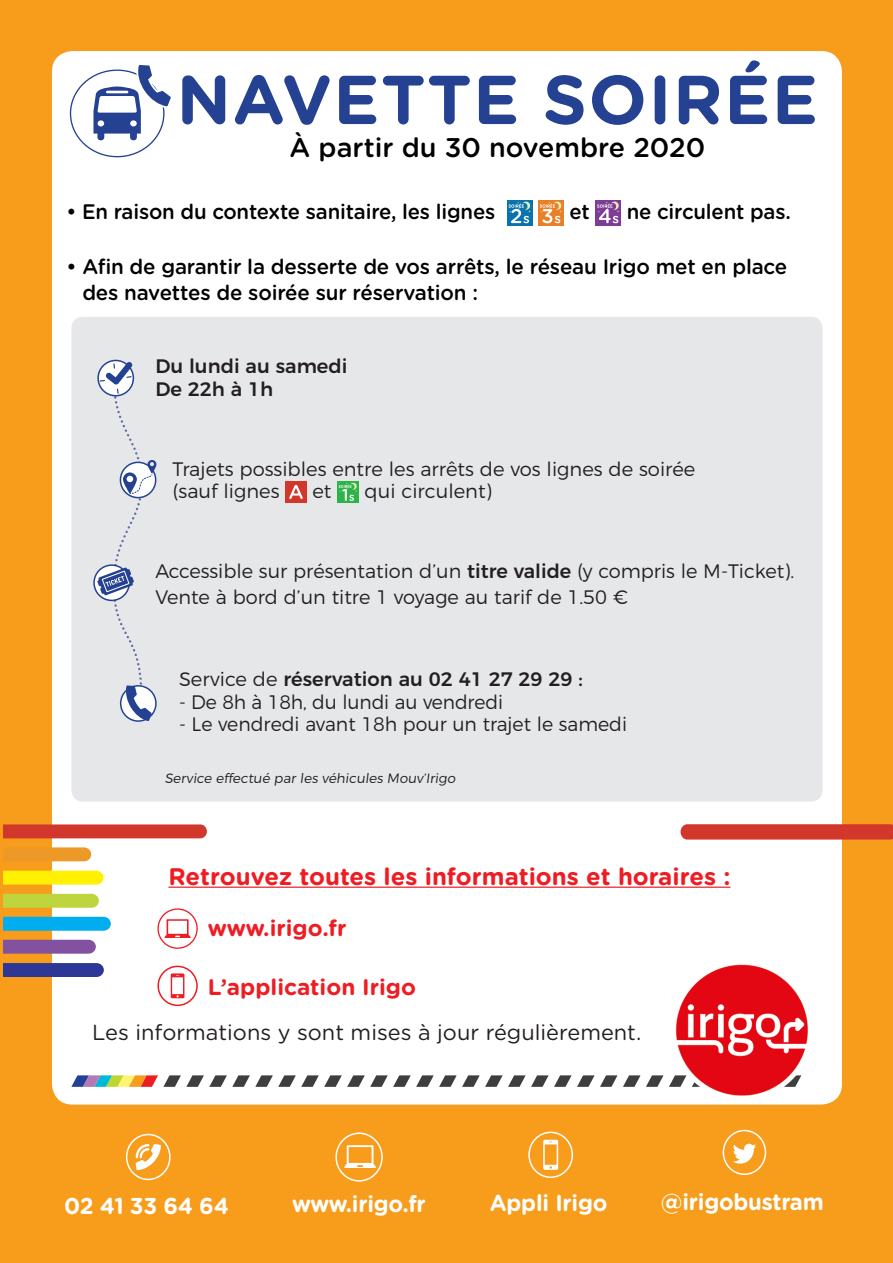
<style>
.page{position:relative;width:893px;height:1263px;background:#f89c1c}
.page>*{position:absolute;margin:0;border:0;box-sizing:border-box;transform-origin:0 0}
.t1{font:700 69px "Gotham Rounded";letter-spacing:.02em;color:#254292}
.t2{font:500 27px "Gotham Rounded";color:#000}
.t3{font:700 24px "Gotham Rounded";color:#ee1d23}
.t4{font:700 22.95px "Gotham Rounded";letter-spacing:-.01em;color:#fff;scale:.96 1}
.t5{font:700 22.5px "Gotham Rounded";color:#ee1d23}
.t6{font:21.75px "Gotham Rounded";color:#231f20}
.t7{font:500 21px/25.5px "Gotham Rounded";letter-spacing:-.01em;color:#000}
.t8{font:300 19.5px/22.5px "Montserrat";color:#231f20}
.t9{font:500 19.5px "Montserrat";color:#231f20}
.t10{font:300 19.5px "Montserrat";color:#231f20;scale:.96 1}
.t11{font:300 13.5px "Montserrat";color:#231f20}
.s1{font-weight:500}
.s2{font-weight:300}
</style>
<div class="page">
<div style="left:52px;top:51px;width:790px;height:1053px;background:#fff;border-radius:21px"></div>
<svg style="left:3px;top:847px;width:88px;height:14px"></svg>
<svg style="left:3px;top:871px;width:101px;height:13px"></svg>
<svg style="left:3px;top:894px;width:96px;height:14px"></svg>
<svg style="left:3px;top:917px;width:108px;height:14px;background:#09afed"></svg>
<svg style="left:3px;top:940px;width:93px;height:14px"></svg>
<svg style="left:3px;top:963px;width:101px;height:14px"></svg>
<svg style="left:3px;top:824px;width:204px;height:14px;background:#d33e32"></svg>
<svg style="left:71px;top:1075px;width:546px;height:12px"></svg>
<svg style="left:623px;top:1075px;width:17px;height:12px"></svg>
<svg style="left:646px;top:1075px;width:17px;height:12px"></svg>
<svg style="left:669px;top:1081px;width:3px;height:6px"></svg>
<img style="left:672px;top:964px;width:136px;height:132px">
<svg style="left:171px;top:973px;width:13px;height:25px"></svg>
<div style="left:157px;top:966px;width:41px;height:40px;border:2px solid #ee1d23;border-radius:50%"></div>
<svg style="left:164px;top:919px;width:27px;height:19px"></svg>
<div style="left:157px;top:908px;width:41px;height:41px;border:1px solid #ee1d23;border-radius:50%"></div>
<svg style="left:681px;top:824px;width:212px;height:15px;background:#d23b2f"></svg>
<svg style="left:507px;top:200px;width:25px;height:25px"></svg>
<svg style="left:508px;top:201px;width:23px;height:22px"></svg>
<svg style="left:538px;top:200px;width:26px;height:25px"></svg>
<svg style="left:540px;top:201px;width:23px;height:22px"></svg>
<div style="left:596px;top:200px;width:25px;height:25px;background:#7e3c97"></div>
<svg style="left:597px;top:201px;width:23px;height:22px"></svg>
<svg style="left:136px;top:1144px;width:25px;height:26px"></svg>
<div style="left:126px;top:1134px;width:45px;height:46px;border:2px solid #fff;border-radius:50%"></div>
<svg style="left:344px;top:1145px;width:32px;height:23px"></svg>
<div style="left:335px;top:1132px;width:48px;height:49px;border:2px solid #fff;border-radius:50%"></div>
<svg style="left:733px;top:1144px;width:23px;height:19px"></svg>
<div style="left:723px;top:1130px;width:43px;height:45px;border:2px solid #fff;border-radius:50%"></div>
<svg style="left:543px;top:1140px;width:15px;height:30px"></svg>
<div style="left:528px;top:1131px;width:45px;height:47px;border:2px solid #fff;border-radius:50%"></div>
<hr style="left:168px;top:886px;width:562px;height:2px;background:#ee1d23">
<div style="left:71px;top:317px;width:751px;height:484px;background:#e6e7e9;border-radius:11px"></div>
<svg style="left:93px;top:65px;width:78px;height:76px"></svg>
<div style="left:285px;top:481px;width:22px;height:22px;background:#d2372c"></div>
<svg style="left:289px;top:485px;width:14px;height:14px"></svg>
<div style="left:337px;top:481px;width:22px;height:22px;background:#2eb34a"></div>
<svg style="left:339px;top:482px;width:19px;height:19px"></svg>
<svg style="left:97px;top:360px;width:37px;height:36px"></svg>
<svg style="left:120px;top:685px;width:37px;height:37px"></svg>
<svg style="left:93px;top:564px;width:37px;height:37px"></svg>
<div style="left:95px;top:566px;width:34px;height:34px;background:#fff;border-radius:50%"></div>
<svg style="left:97px;top:362px;width:59px;height:359px"></svg>
<p class="t1" style="left:177px;top:49px;width:643px">NAVETTE SOIRÉE</p>
<p class="t2" style="left:290px;top:129px;width:417px">À partir du 30 novembre 2020</p>
<p class="t7" style="left:66px;top:198px;width:430px">• En raison du contexte sanitaire, les lignes</p>
<p class="t7" style="left:569px;top:198px;width:22px">et</p>
<p class="t7" style="left:627px;top:198px;width:166px">ne circulent pas.</p>
<p class="t7" style="left:82px;top:253px;width:706px;text-indent:-16px">• Afin de garantir la desserte de vos arrêts, le réseau Irigo met en place des navettes de soirée sur réservation :</p>
<p class="t9" style="left:155px;top:351px;width:194px">Du lundi au samedi</p>
<p class="t9" style="left:155px;top:373px;width:119px">De 22h à 1h</p>
<p class="t8" style="left:173px;top:456px;width:524px">Trajets possibles entre les arrêts de vos lignes de soirée (sauf lignes</p>
<p class="t8" style="left:312px;top:478px;width:21px">et</p>
<p class="t8" style="left:364px;top:478px;width:129px">qui circulent)</p>
<p class="t8" style="left:155px;top:558px;width:640px">Accessible sur présentation d’un <span class="s1">titre valide</span> (y compris le M-Ticket).</p>
<p class="t8" style="left:155px;top:584px;width:474px">Vente à bord d’un titre 1 voyage au tarif de 1.50 €</p>
<p class="t9" style="left:179px;top:663px;width:405px"><span class="s2">Service de</span> réservation au 02 41 27 29 29 :</p>
<p class="t10" style="left:179px;top:686px;width:339px">- De 8h à 18h, du lundi au vendredi</p>
<p class="t8" style="left:179px;top:711px;width:450px">- Le vendredi avant 18h pour un trajet le samedi</p>
<p class="t11" style="left:165px;top:768px;width:294px">Service effectué par les véhicules Mouv’Irigo</p>
<p class="t3" style="left:168px;top:859px;width:564px">Retrouvez toutes les informations et horaires :</p>
<p class="t5" style="left:208px;top:911px;width:140px">www.irigo.fr</p>
<p class="t5" style="left:208px;top:970px;width:210px">L’application Irigo</p>
<p class="t6" style="left:92px;top:1018px;width:551px">Les informations y sont mises à jour régulièrement.</p>
<p class="t4" style="left:64px;top:1188px;width:173px">02 41 33 64 64</p>
<p class="t4" style="left:292px;top:1187px;width:141px">www.irigo.fr</p>
<p class="t4" style="left:490px;top:1186px;width:124px">Appli Irigo</p>
<p class="t4" style="left:661px;top:1184px;width:171px">@irigobustram</p>
</div>
